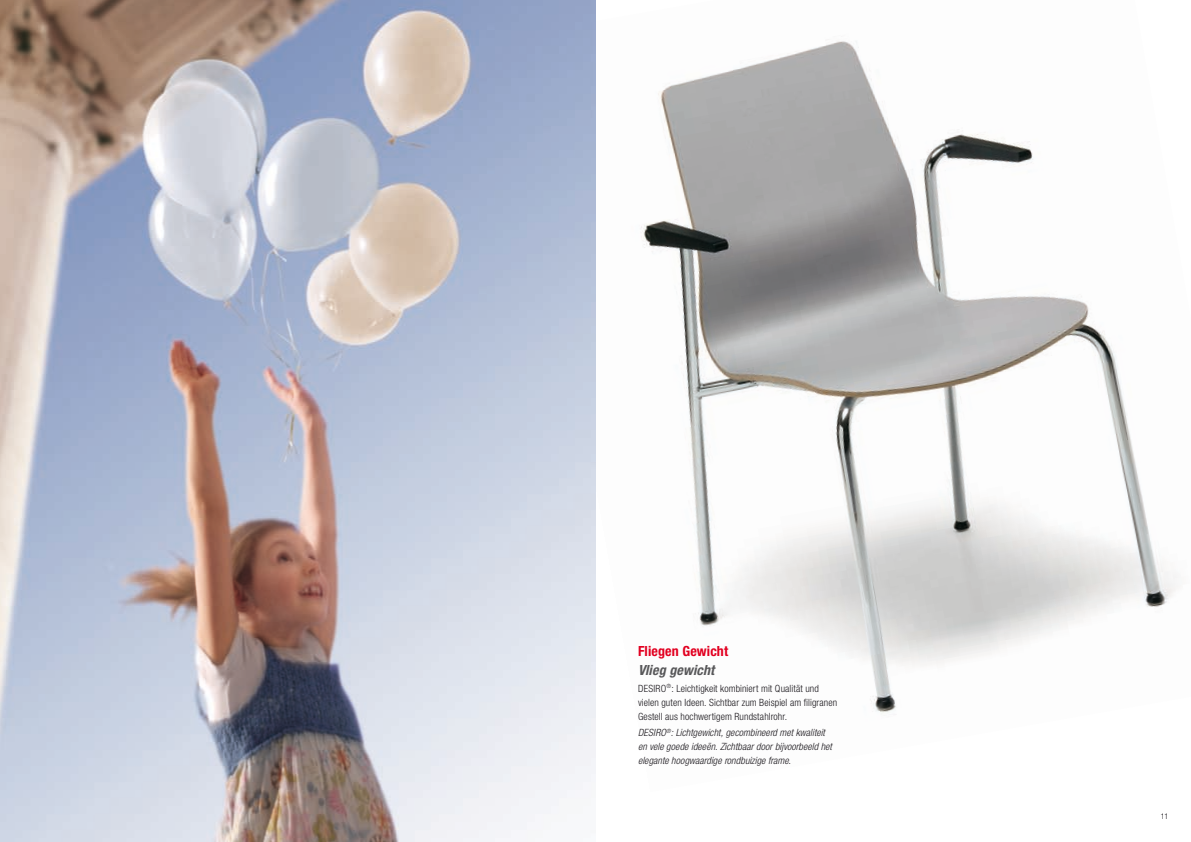
<style>
.page{position:relative;width:1191px;height:842px;background:#fff}
.page>*{position:absolute;margin:0;border:0;box-sizing:border-box;transform-origin:0 0}
.t1{font:700 condensed 14px "Helvetica Neue LT";letter-spacing:.01em;color:#e20020}
.t2{font:italic 700 condensed 14px "Helvetica Neue LT";letter-spacing:.01em;color:#58585a}
.t3{font:300 condensed 10px/14px "Helvetica Neue LT";letter-spacing:.01em;color:#1a171c}
.t4{font:italic 300 condensed 10px/14px "Helvetica Neue LT";letter-spacing:.01em;color:#1a171c}
.t5{font:300 condensed 8px "Helvetica Neue LT";color:#1a171c}
</style>
<div class="page">
<img style="left:595px;top:0;width:583px;height:774px">
<img style="left:0;top:0;width:595px;height:842px">
<h1 class="t1" style="left:638px;top:642px;width:92px">Fliegen Gewicht</h1>
<h1 class="t2" style="left:638px;top:661px;width:78px">Vlieg gewicht</h1>
<p class="t3" style="left:638px;top:681px;width:201px">DESIRO<sup>®</sup>: Leichtigkeit kombiniert mit Qualität und vielen guten Ideen. Sichtbar zum Beispiel am filigranen<br>Gestell aus hochwertigem Rundstahlrohr.</p>
<p class="t4" style="left:638px;top:726px;width:195px">DESIRO<sup>®</sup>: Lichtgewicht, gecombineerd met kwaliteit en vele goede ideeën. Zichtbaar door bijvoorbeeld het elegante hoogwaardige rondbuizige frame.</p>
<p class="t5" style="left:1161px;top:812px;width:9px">11</p>
</div>
